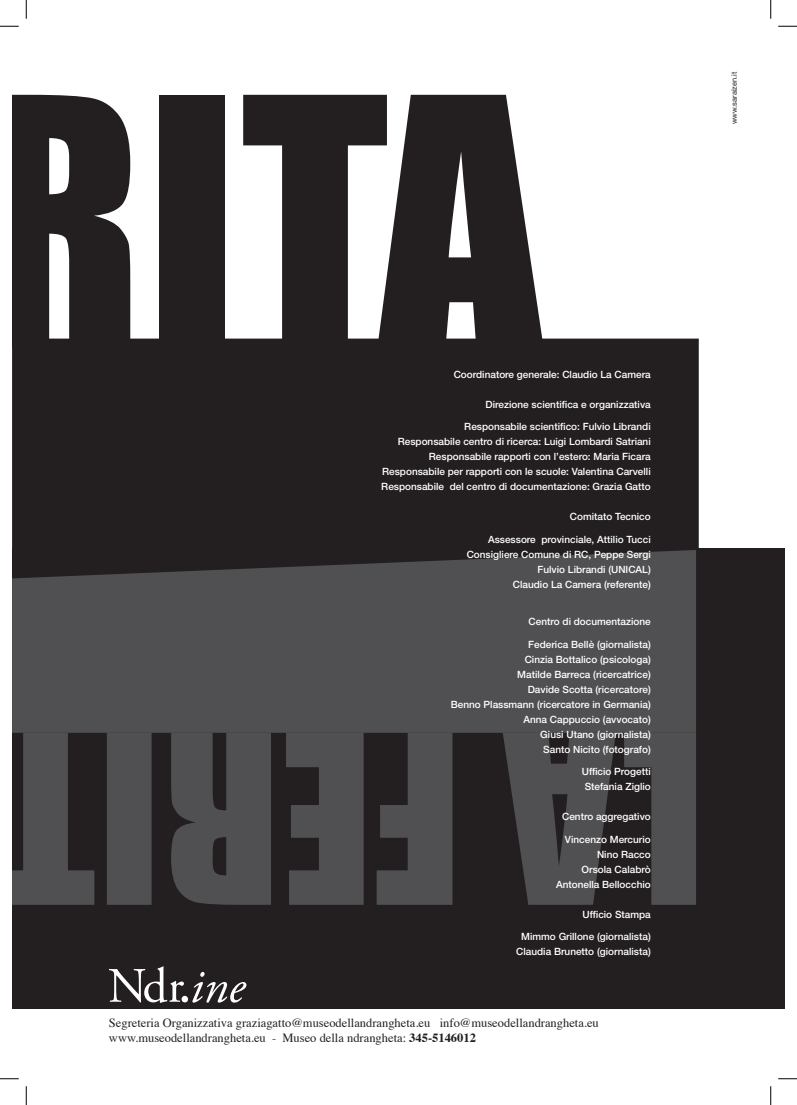
<style>
.page{position:relative;width:797px;height:1105px;background:#fff}
.page>*{position:absolute;margin:0;border:0;box-sizing:border-box;transform-origin:0 0}
.t1{font:319.88px "Impact";color:#231f20}
.t2{font:12.5px/15px "Times";color:#231f20}
.t3{font:500 10px/15px "Helvetica Neue LT Std";color:#fff;text-align:right}
.t4{font:7.5px "Helvetica Neue LT Std";color:#231f20}
.s1{font-weight:700}
</style>
<div class="page">
<div style="left:12px;top:548px;width:773px;height:461px;background:#231f20"></div>
<svg style="left:12px;top:733px;width:684px;height:172px;fill:#505052"></svg>
<div style="left:12px;top:339px;width:686px;height:209px;background:#231f20"></div>
<svg style="left:12px;top:550px;width:684px;height:183px;background:#4c4c4e"></svg>
<svg style="left:109px;top:966px;width:137px;height:37px"></svg>
<svg style="left:0;top:25px;width:19px;height:2px"></svg>
<svg style="left:778px;top:25px;width:19px;height:2px"></svg>
<svg style="left:0;top:1078px;width:19px;height:1px"></svg>
<svg style="left:778px;top:1078px;width:19px;height:1px"></svg>
<svg style="left:25px;top:0;width:2px;height:19px"></svg>
<svg style="left:25px;top:1086px;width:2px;height:19px"></svg>
<svg style="left:770px;top:0;width:1px;height:19px"></svg>
<svg style="left:770px;top:1086px;width:1px;height:19px"></svg>
<h1 class="t1" style="left:-30px;top:-26px;width:573px">RITA</h1>
<p class="t3" style="left:454px;top:367px;width:198px">Coordinatore generale: Claudio La Camera</p>
<p class="t3" style="left:485px;top:397px;width:167px">Direzione scientifica e organizzativa</p>
<p class="t3" style="left:381px;top:419px;width:271px">Responsabile scientifico: Fulvio Librandi<br>Responsabile centro di ricerca: Luigi Lombardi Satriani Responsabile rapporti con l’estero: Maria Ficara Responsabile per rapporti con le scuole: Valentina Carvelli Responsabile del centro di documentazione: Grazia Gatto</p>
<p class="t3" style="left:570px;top:509px;width:82px">Comitato Tecnico</p>
<p class="t3" style="left:467px;top:532px;width:185px">Assessore provinciale, Attilio Tucci Consigliere Comune di RC, Peppe Sergi Fulvio Librandi (UNICAL)<br>Claudio La Camera (referente)</p>
<p class="t3" style="left:528px;top:614px;width:124px">Centro di documentazione</p>
<p class="t3" style="left:451px;top:637px;width:201px">Federica Bellè (giornalista)<br>Cinzia Bottalico (psicologa)<br>Matilde Barreca (ricercatrice)<br>Davide Scotta (ricercatore)<br>Benno Plassmann (ricercatore in Germania)<br>Anna Cappuccio (avvocato)<br>Giusi Utano (giornalista)<br>Santo Nicito (fotografo)</p>
<p class="t3" style="left:582px;top:764px;width:70px;text-align:left">Ufficio Progetti<br>Stefania Ziglio</p>
<p class="t3" style="left:562px;top:809px;width:90px">Centro aggregativo</p>
<p class="t3" style="left:556px;top:832px;width:96px">Vincenzo Mercurio<br>Nino Racco<br>Orsola Calabrò<br>Antonella Bellocchio</p>
<p class="t3" style="left:582px;top:907px;width:70px">Ufficio Stampa</p>
<p class="t3" style="left:516px;top:929px;width:136px;text-align:center">Mimmo Grillone (giornalista)<br>Claudia Brunetto (giornalista)</p>
<p class="t2" style="left:109px;top:1014px;width:491px">Segreteria Organizzativa graziagatto@museodellandrangheta.eu info@museodellandrangheta.eu www.museodellandrangheta.eu - Museo della ndrangheta: <span class="s1">345-5146012</span></p>
<p class="t4" style="left:729px;top:124px;width:54px;rotate:-90deg">www.saraizen.it</p>
</div>
